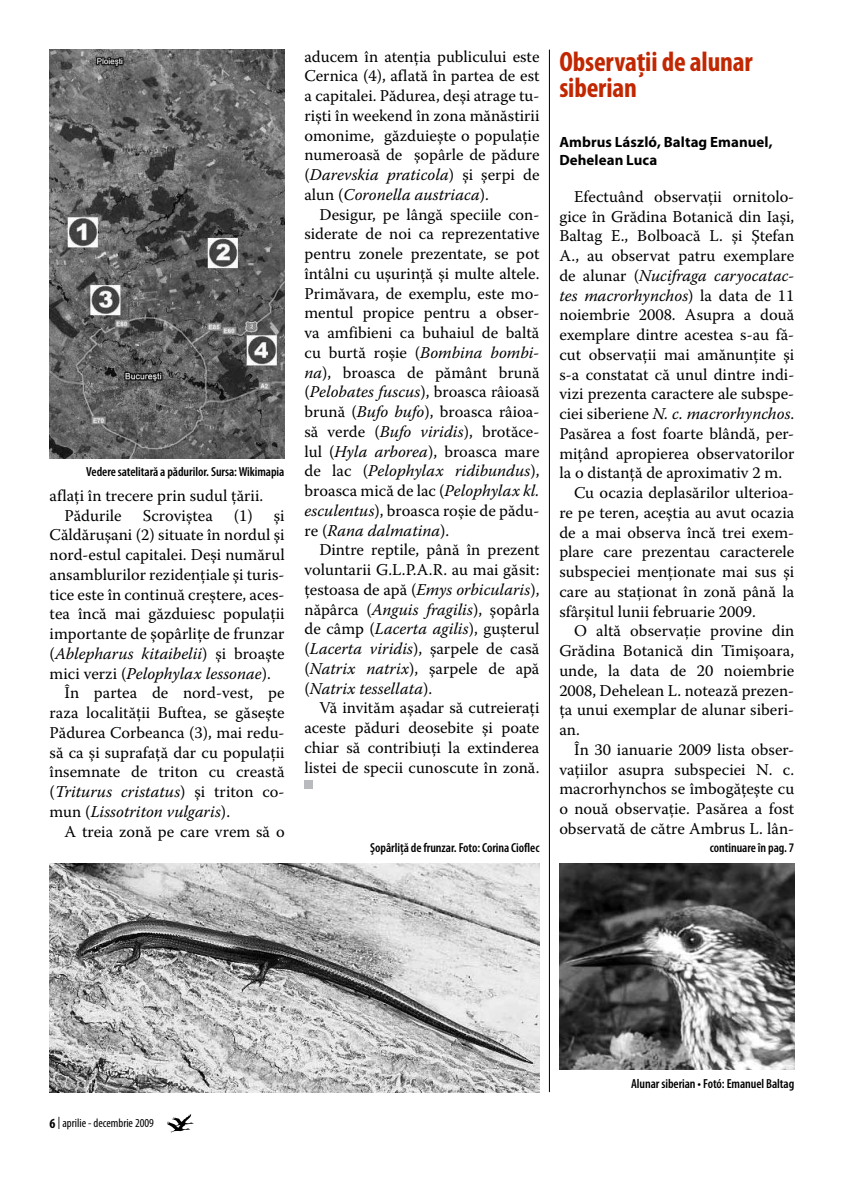
<style>
.page{position:relative;width:844px;height:1191px;background:#fff}
.page>*{position:absolute;margin:0;border:0;box-sizing:border-box;transform-origin:0 0}
.t1{font:700 condensed 28px/26.2px "Myriad Pro";letter-spacing:-.005em;color:#c12701}
.t2{font:16.45px/19.8px "Warnock Pro";color:#000;text-align:justify}
.t3{font:italic 16.45px "Warnock Pro";color:#000}
.t4{font:700 14.88px/17.8px "Myriad Pro";letter-spacing:.005em;color:#000}
.t5{font:600 condensed 13.12px "Myriad Pro";letter-spacing:-.005em;color:#000}
.t6{font:condensed 12.25px "Myriad Pro";color:#000}
.s1{font-style:normal}
.s2{font-style:italic}
.s3{font-weight:700;font-size:14px}
</style>
<div class="page">
<svg style="left:167px;top:1114px;width:27px;height:18px"></svg>
<img style="left:50px;top:863px;width:489px;height:229px">
<img style="left:50px;top:50px;width:234px;height:408px">
<img style="left:559px;top:863px;width:235px;height:206px">
<div style="left:304px;top:780px;width:9px;height:8px;background:#b8babd"></div>
<hr style="left:549px;top:50px;width:1px;height:1042px;background:#000">
<p class="t5" style="left:86px;top:464px;width:199px">Vedere satelitară a pădurilor. Sursa: Wikimapia</p>
<p class="t2" style="left:64px;top:485px;width:200px;text-indent:-15px">aflaţi în trecere prin sudul țării.<br>Pădurile</p>
<p class="t2" style="left:143px;top:505px;width:72px">Scroviştea</p>
<p class="t2" style="left:234px;top:505px;width:52px">(1) şi</p>
<p class="t2" style="left:50px;top:525px;width:236px">Căldăruşani (2) situate în nordul şi</p>
<p class="t2" style="left:50px;top:544px;width:236px">nord-estul capitalei. Deşi numărul</p>
<p class="t2" style="left:50px;top:564px;width:236px">ansamblurilor rezidenţiale şi turis-</p>
<p class="t2" style="left:50px;top:584px;width:236px">tice este în continuă creştere, aces-</p>
<p class="t2" style="left:50px;top:604px;width:236px">tea încă mai găzduiesc populaţii</p>
<p class="t2" style="left:50px;top:623px;width:236px">importante de şopârliţe de frunzar</p>
<p class="t3" style="left:50px;top:643px;width:236px"><span class="s1">(</span>Ablepharus kitaibelii<span class="s1">) şi broaşte</span></p>
<p class="t3" style="left:50px;top:663px;width:223px"><span class="s1">mici verzi (</span>Pelophylax lessonae<span class="s1">).</span></p>
<p class="t2" style="left:64px;top:683px;width:221px">În partea de nord-vest, pe</p>
<p class="t2" style="left:50px;top:702px;width:236px">raza localităţii Buftea, se găseşte</p>
<p class="t2" style="left:50px;top:722px;width:236px">Pădurea Corbeanca (3), mai redu-</p>
<p class="t2" style="left:50px;top:742px;width:236px">să ca şi suprafaţă dar cu populaţii</p>
<p class="t2" style="left:50px;top:762px;width:236px">însemnate de triton cu creastă</p>
<p class="t3" style="left:50px;top:782px;width:236px"><span class="s1">(</span>Triturus cristatus<span class="s1">) şi triton co-</span></p>
<p class="t3" style="left:50px;top:801px;width:182px"><span class="s1">mun (</span>Lissotriton vulgaris<span class="s1">).</span></p>
<p class="t2" style="left:64px;top:821px;width:221px">A treia zonă pe care vrem să o</p>
<p class="t2" style="left:304px;top:46px;width:236px">aducem în atenţia publicului este Cernica (4), aflată în partea de est a capitalei. Pădurea, deşi atrage tu&shy;rişti în weekend în zona mănăstirii omonime, găzduieşte o populaţie numeroasă de şopârle de pădure (<span class="s2">Darevskia praticola</span>) şi şerpi de alun (<span class="s2">Coronella austriaca</span>).</p>
<p class="t2" style="left:304px;top:204px;width:236px;text-indent:15px">Desigur, pe lângă speciile con&shy;siderate de noi ca reprezentative pentru zonele prezentate, se pot întâlni cu uşurinţă şi multe altele.<br>Primăvara, de exemplu, este mo&shy;mentul propice pentru a obser&shy;va amfibieni ca buhaiul de baltă cu burtă roşie (<span class="s2">Bombina bombi&shy;na</span>), broasca de pământ brună (<span class="s2">Pelobates fuscus</span>), broasca râioasă brună (<span class="s2">Bufo bufo</span>), broasca râioa&shy;să verde (<span class="s2">Bufo viridis</span>), brotăce&shy;lul (<span class="s2">Hyla arborea</span>), broasca mare de lac (<span class="s2">Pelophylax ridibundus</span>), broasca mică de lac (<span class="s2">Pelophylax kl. esculentus</span>), broasca roşie de pădu&shy;re (<span class="s2">Rana dalmatina</span>).</p>
<p class="t2" style="left:304px;top:540px;width:236px;text-indent:15px">Dintre reptile, până în prezent voluntarii G.L.P.A.R. au mai găsit: ţestoasa de apă (<span class="s2">Emys orbicularis</span>), năpârca (<span class="s2">Anguis fragilis</span>), şopârla de câmp (<span class="s2">Lacerta agilis</span>), guşterul (<span class="s2">Lacerta viridis</span>), şarpele de casă (<span class="s2">Natrix natrix</span>), şarpele de apă (<span class="s2">Natrix tessellata</span>).</p>
<p class="t2" style="left:304px;top:698px;width:236px;text-indent:15px">Vă invităm aşadar să cutreieraţi aceste păduri deosebite şi poate chiar să contribiuţi la extinderea listei de specii cunoscute în zonă.</p>
<p class="t5" style="left:370px;top:839px;width:171px">Şopârliţă de frunzar. Foto: Corina Cioflec</p>
<h1 class="t1" style="left:559px;top:48px;width:195px">Observaţii de alunar siberian</h1>
<p class="t4" style="left:559px;top:133px;width:215px">Ambrus László, Baltag Emanuel,<br>Dehelean Luca</p>
<p class="t2" style="left:574px;top:186px;width:221px">Efectuând observaţii ornitolo-</p>
<p class="t2" style="left:559px;top:206px;width:236px">gice în Grădina Botanică din Iaşi,</p>
<p class="t2" style="left:559px;top:226px;width:236px">Baltag E., Bolboacă L. şi Ştefan</p>
<p class="t2" style="left:559px;top:246px;width:236px">A., au observat patru exemplare</p>
<p class="t3" style="left:559px;top:266px;width:236px"><span class="s1">de alunar (</span>Nucifraga caryocatac-</p>
<p class="t3" style="left:559px;top:285px;width:236px">tes macrorhynchos<span class="s1">) la data de 11</span></p>
<p class="t2" style="left:559px;top:305px;width:236px">noiembrie 2008. Asupra a două</p>
<p class="t2" style="left:559px;top:325px;width:236px">exemplare dintre acestea s-au fă-</p>
<p class="t2" style="left:559px;top:344px;width:236px">cut observaţii mai amănunţite şi</p>
<p class="t2" style="left:559px;top:364px;width:236px">s-a constatat că unul dintre indi-</p>
<p class="t2" style="left:559px;top:384px;width:236px">vizi prezenta caractere ale subspe-</p>
<p class="t3" style="left:559px;top:404px;width:236px"><span class="s1">ciei siberiene</span> N. c. macrorhynchos<span class="s1">.</span></p>
<p class="t2" style="left:559px;top:423px;width:236px">Pasărea a fost foarte blândă, per-</p>
<p class="t2" style="left:559px;top:443px;width:236px">miţând apropierea observatorilor</p>
<p class="t2" style="left:559px;top:463px;width:224px">la o distanţă de aproximativ 2 m.</p>
<p class="t2" style="left:574px;top:482px;width:221px">Cu ocazia deplasărilor ulterioa-</p>
<p class="t2" style="left:559px;top:502px;width:236px">re pe teren, aceştia au avut ocazia</p>
<p class="t2" style="left:559px;top:522px;width:236px">de a mai observa încă trei exem-</p>
<p class="t2" style="left:559px;top:542px;width:236px">plare care prezentau caracterele</p>
<p class="t2" style="left:559px;top:561px;width:236px">subspeciei menţionate mai sus şi</p>
<p class="t2" style="left:559px;top:581px;width:236px">care au staţionat în zonă până la</p>
<p class="t2" style="left:559px;top:601px;width:198px">sfârşitul lunii februarie 2009.</p>
<p class="t2" style="left:574px;top:621px;width:221px">O altă observaţie provine din</p>
<p class="t2" style="left:559px;top:640px;width:236px">Grădina Botanică din Timişoara,</p>
<p class="t2" style="left:559px;top:660px;width:236px">unde, la data de 20 noiembrie</p>
<p class="t2" style="left:559px;top:680px;width:236px">2008, Dehelean L. notează prezen-</p>
<p class="t2" style="left:559px;top:700px;width:236px">ţa unui exemplar de alunar siberi-</p>
<p class="t2" style="left:559px;top:719px;width:22px">an.</p>
<p class="t2" style="left:574px;top:739px;width:221px">În 30 ianuarie 2009 lista obser-</p>
<p class="t2" style="left:559px;top:759px;width:236px">vaţiilor asupra subspeciei N. c.</p>
<p class="t2" style="left:559px;top:779px;width:236px">macrorhynchos se îmbogăţeşte cu</p>
<p class="t2" style="left:559px;top:798px;width:236px">o nouă observaţie. Pasărea a fost</p>
<p class="t2" style="left:559px;top:818px;width:236px">observată de către Ambrus L. lân-</p>
<p class="t5" style="left:709px;top:839px;width:86px">continuare în pag. 7</p>
<p class="t6" style="left:50px;top:1115px;width:106px"><span class="s3">6</span> | aprilie - decembrie 2009</p>
<p class="t5" style="left:631px;top:1075px;width:165px">Alunar siberian • Fotó: Emanuel Baltag</p>
</div>
